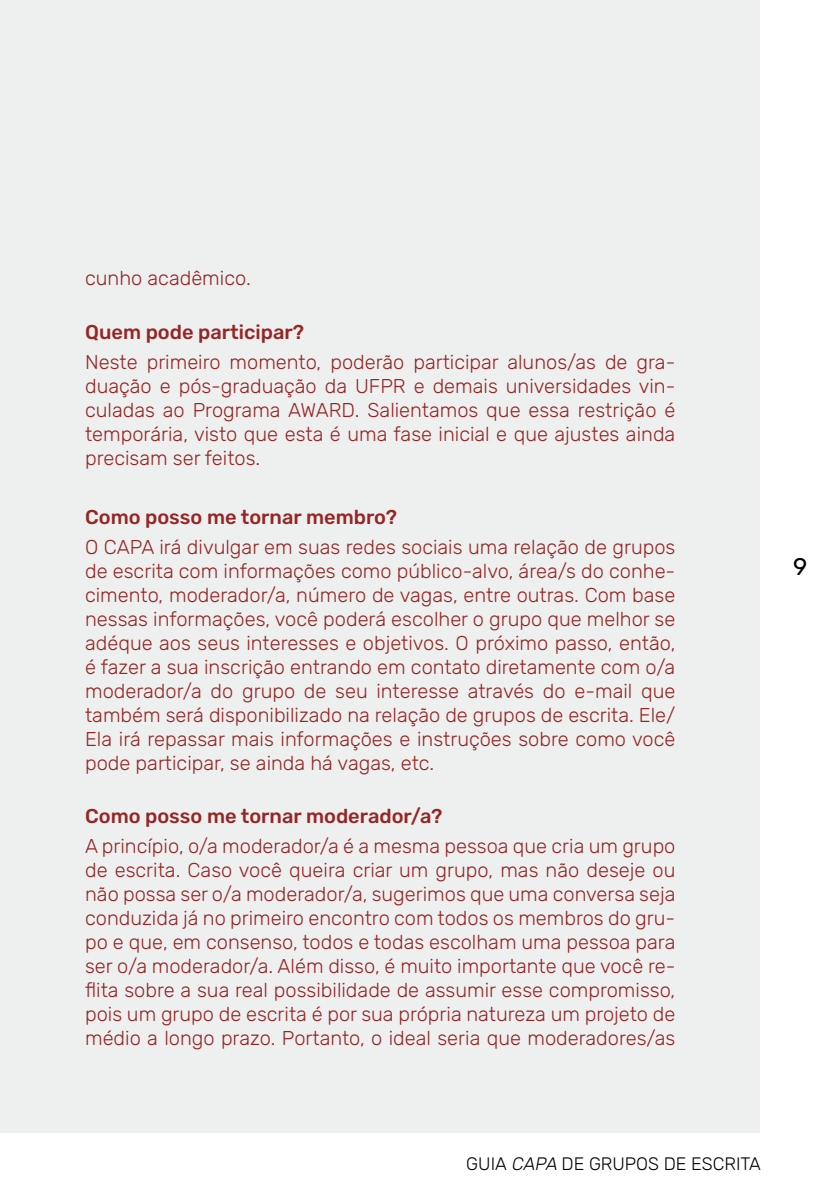
<style>
.page{position:relative;width:840px;height:1191px;background:#fff}
.page>*{position:absolute;margin:0;border:0;box-sizing:border-box;transform-origin:0 0}
.t1{font:24px "Rubik";color:#000}
.t2{font:300 20px/24px "Rubik";color:#952625;text-align:justify}
.t3{font:500 20px "Rubik";color:#952625}
.t4{font:300 18px "Rubik";color:#000}
.s1{font-style:italic}
</style>
<div class="page">
<div style="left:0;top:0;width:759px;height:1133px;background:#eeefef"></div>
<p class="t2" style="left:85px;top:267px;width:167px">cunho acadêmico.</p>
<p class="t3" style="left:85px;top:321px;width:220px">Quem pode participar?</p>
<p class="t2" style="left:85px;top:350px;width:591px">Neste primeiro momento, poderão participar alunos/as de gra&shy;duação e pós-graduação da UFPR e demais universidades vin&shy;culadas ao Programa AWARD. Salientamos que essa restrição é temporária, visto que esta é uma fase inicial e que ajustes ainda precisam ser feitos.</p>
<p class="t3" style="left:85px;top:506px;width:313px">Como posso me tornar membro?</p>
<p class="t2" style="left:85px;top:535px;width:591px">O CAPA irá divulgar em suas redes sociais uma relação de grupos de escrita com informações como público-alvo, área/s do conhe&shy;cimento, moderador/a, número de vagas, entre outras. Com base nessas informações, você poderá escolher o grupo que melhor se adéque aos seus interesses e objetivos. O próximo passo, então, é fazer a sua inscrição entrando em contato diretamente com o/a moderador/a do grupo de seu interesse através do e-mail que também será disponibilizado na relação de grupos de escrita. Ele/ Ela irá repassar mais informações e instruções sobre como você pode participar, se ainda há vagas, etc.</p>
<p class="t3" style="left:85px;top:805px;width:358px">Como posso me tornar moderador/a?</p>
<p class="t2" style="left:85px;top:834px;width:591px">A princípio, o/a moderador/a é a mesma pessoa que cria um grupo de escrita. Caso você queira criar um grupo, mas não deseje ou não possa ser o/a moderador/a, sugerimos que uma conversa seja conduzida já no primeiro encontro com todos os membros do gru&shy;po e que, em consenso, todos e todas escolham uma pessoa para ser o/a moderador/a. Além disso, é muito importante que você re&shy;flita sobre a sua real possibilidade de assumir esse compromisso, pois um grupo de escrita é por sua própria natureza um projeto de médio a longo prazo. Portanto, o ideal seria que moderadores/as</p>
<p class="t1" style="left:792px;top:553px;width:16px">9</p>
<p class="t4" style="left:466px;top:1153px;width:296px">GUIA <span class="s1">CAPA</span> DE GRUPOS DE ESCRITA</p>
</div>
